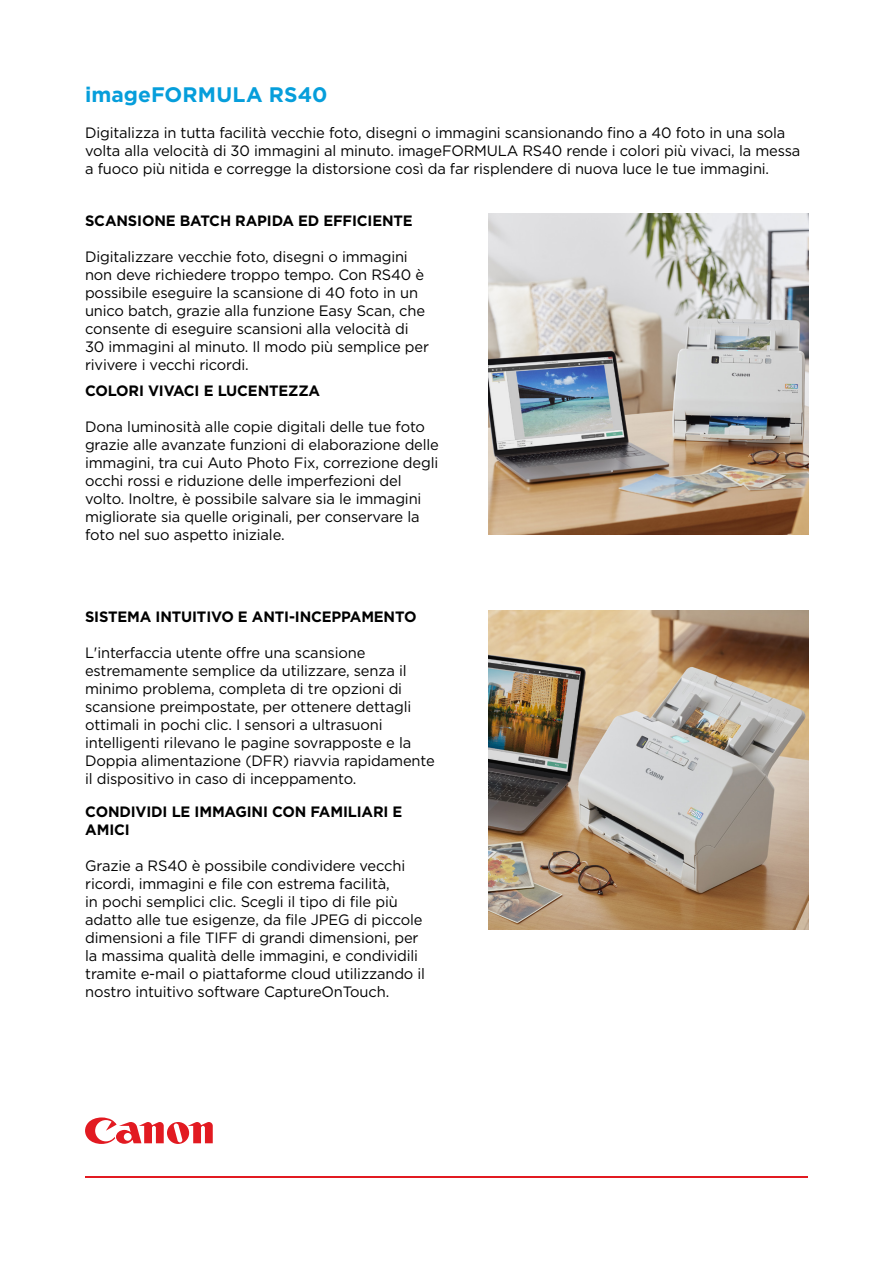
<style>
.page{position:relative;width:893px;height:1263px;background:#fff}
.page>*{position:absolute;margin:0;border:0;box-sizing:border-box;transform-origin:0 0}
.C_-_Head{font:700 21px "Gotham";letter-spacing:.005em;color:#069edb}
.Specifiation_Title{font:15px/18px "Gotham";letter-spacing:-.01em;color:#000}
.Specifiation_Title-2{font:700 15px/18px "Gotham";letter-spacing:-.01em;color:#000}
</style>
<div class="page">
<svg style="left:85px;top:1117px;width:128px;height:27px"></svg>
<hr style="left:85px;top:1176px;width:723px;height:2px;background:#e21a21">
<img style="left:488px;top:214px;width:321px;height:320px">
<img style="left:489px;top:610px;width:319px;height:319px">
<p class="C_-_Head" style="left:85px;top:80px;width:244px">imageFORMULA RS40</p>
<p class="Specifiation_Title" style="left:85px;top:124px;width:717px">Digitalizza in tutta facilità vecchie foto, disegni o immagini scansionando fino a 40 foto in una sola volta alla velocità di 30 immagini al minuto. imageFORMULA RS40 rende i colori più vivaci, la messa a fuoco più nitida e corregge la distorsione così da far risplendere di nuova luce le tue immagini.</p>
<p class="Specifiation_Title-2" style="left:85px;top:211px;width:329px">SCANSIONE BATCH RAPIDA ED EFFICIENTE</p>
<p class="Specifiation_Title" style="left:85px;top:247px;width:345px">Digitalizzare vecchie foto, disegni o immagini non deve richiedere troppo tempo. Con RS40 è possibile eseguire la scansione di 40 foto in un unico batch, grazie alla funzione Easy Scan, che consente di eseguire scansioni alla velocità di 30 immagini al minuto. Il modo più semplice per rivivere i vecchi ricordi.</p>
<p class="Specifiation_Title-2" style="left:85px;top:381px;width:237px">COLORI VIVACI E LUCENTEZZA</p>
<p class="Specifiation_Title" style="left:85px;top:417px;width:355px">Dona luminosità alle copie digitali delle tue foto grazie alle avanzate funzioni di elaborazione delle immagini, tra cui Auto Photo Fix, correzione degli occhi rossi e riduzione delle imperfezioni del volto. Inoltre, è possibile salvare sia le immagini migliorate sia quelle originali, per conservare la foto nel suo aspetto iniziale.</p>
<p class="Specifiation_Title-2" style="left:85px;top:608px;width:333px">SISTEMA INTUITIVO E ANTI-INCEPPAMENTO</p>
<p class="Specifiation_Title" style="left:85px;top:644px;width:351px">L'interfaccia utente offre una scansione estremamente semplice da utilizzare, senza il minimo problema, completa di tre opzioni di scansione preimpostate, per ottenere dettagli ottimali in pochi clic. I sensori a ultrasuoni intelligenti rilevano le pagine sovrapposte e la Doppia alimentazione (DFR) riavvia rapidamente il dispositivo in caso di inceppamento.</p>
<p class="Specifiation_Title-2" style="left:85px;top:802px;width:319px">CONDIVIDI LE IMMAGINI CON FAMILIARI E<br>AMICI</p>
<p class="Specifiation_Title" style="left:85px;top:856px;width:341px">Grazie a RS40 è possibile condividere vecchi ricordi, immagini e file con estrema facilità,<br>in pochi semplici clic. Scegli il tipo di file più adatto alle tue esigenze, da file JPEG di piccole dimensioni a file TIFF di grandi dimensioni, per la massima qualità delle immagini, e condividili tramite e-mail o piattaforme cloud utilizzando il nostro intuitivo software CaptureOnTouch.</p>
</div>
